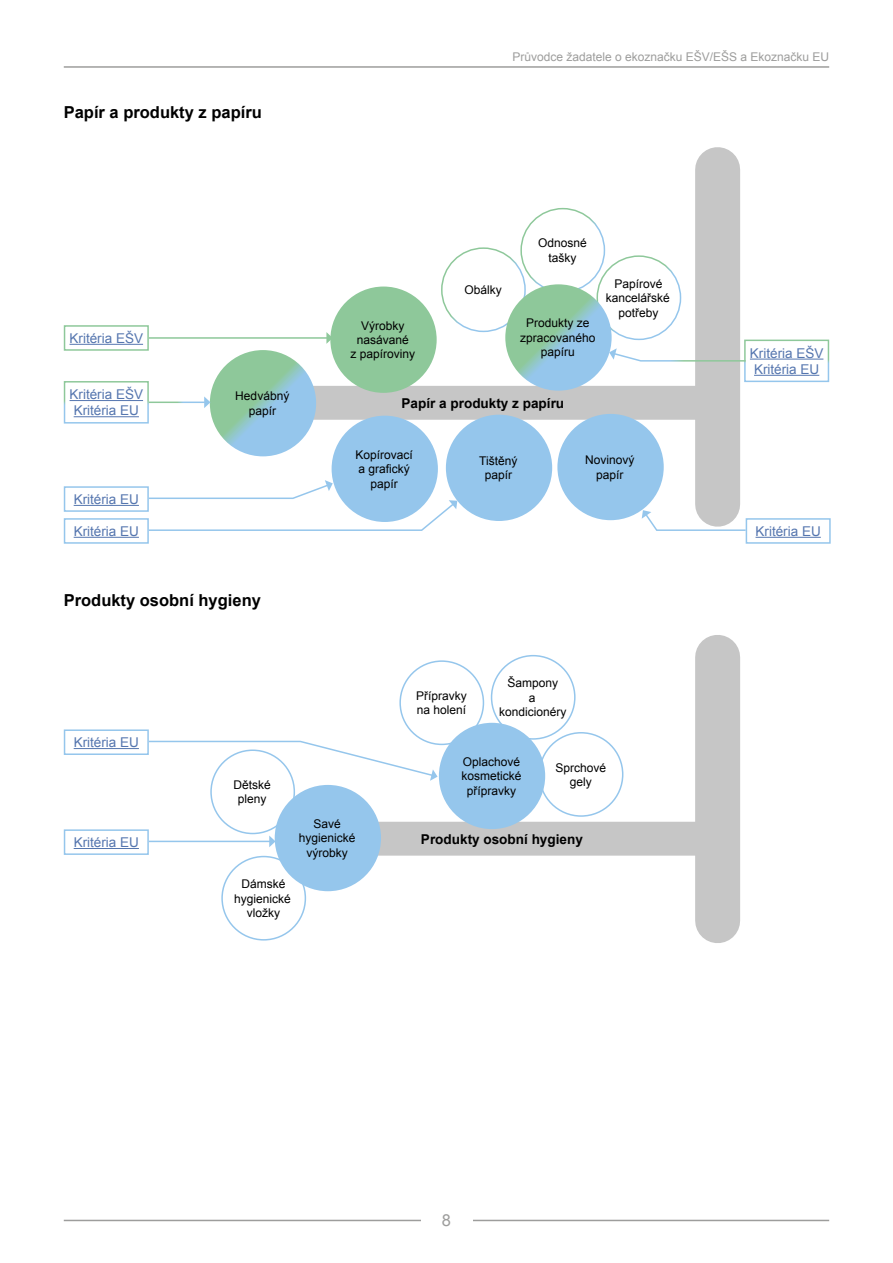
<style>
.page{position:relative;width:893px;height:1263px;background:#fff}
.page>*{position:absolute;margin:0;border:0;box-sizing:border-box;transform-origin:0 0}
.Podnadpis{font:700 16.5px "Arial";color:#000}
.t1{font:16.5px "Arial";color:#9d9d9c}
.Kritéria_EU{font:13.5px "Arial";color:#5576af}
.Větev{font:700 13.5px "Arial";color:#000}
.Kritéria_EŠV{font:13.5px "Arial";color:#5576af}
.Velká_bublina_větev{font:12px/14.4px "Arial";color:#000;text-align:center}
.Malá_bublina_větev{font:12px/14.4px "Arial";color:#000;text-align:center}
.t2{font:12px "Arial";color:#9d9d9c}
</style>
<div class="page">
<hr style="left:64px;top:1220px;width:765px;height:1px;background:#9d9d9c">
<hr style="left:64px;top:66px;width:765px;height:2px;background:#9d9d9c">
<div style="left:421px;top:1199px;width:51px;height:43px;background:#fff"></div>
<svg style="left:271px;top:369px;width:480px;height:152px"></svg>
<div style="left:520px;top:208px;width:85px;height:85px;border:2px solid #fff;border-radius:50%"></div>
<div style="left:596px;top:255px;width:85px;height:85px;border:2px solid #fff;border-radius:50%"></div>
<div style="left:441px;top:247px;width:85px;height:85px;border:2px solid #fff;border-radius:50%"></div>
<svg style="left:505px;top:284px;width:107px;height:107px;background:#93c7c2"></svg>
<svg style="left:210px;top:350px;width:106px;height:106px;background:#91c7c1"></svg>
<div style="left:332px;top:416px;width:106px;height:106px;background:#95c6ec;border-radius:50%"></div>
<div style="left:446px;top:415px;width:106px;height:106px;background:#95c6ec;border-radius:50%"></div>
<div style="left:557px;top:414px;width:107px;height:106px;background:#95c6ec;border-radius:50%"></div>
<div style="left:330px;top:287px;width:107px;height:106px;background:#8ec89a;border-radius:50%"></div>
<div style="left:695px;top:170px;width:45px;height:334px;background:#c6c6c6"></div>
<hr style="left:70px;top:400px;width:73px;height:1px;background:#5576af">
<hr style="left:74px;top:416px;width:65px;height:1px;background:#5576af">
<div style="left:64px;top:381px;width:85px;height:43px;border:2px solid #fff"></div>
<hr style="left:750px;top:359px;width:73px;height:1px;background:#5576af">
<hr style="left:754px;top:375px;width:65px;height:1px;background:#5576af">
<div style="left:744px;top:340px;width:85px;height:42px;border:2px solid #fff"></div>
<hr style="left:70px;top:344px;width:73px;height:1px;background:#5576af">
<div style="left:64px;top:325px;width:85px;height:26px;border:2px solid #8ec89a"></div>
<hr style="left:74px;top:505px;width:65px;height:1px;background:#5576af">
<div style="left:64px;top:486px;width:85px;height:26px;border:2px solid #95c6ec"></div>
<hr style="left:74px;top:537px;width:65px;height:1px;background:#5576af">
<div style="left:64px;top:518px;width:85px;height:26px;border:2px solid #95c6ec"></div>
<hr style="left:755px;top:537px;width:66px;height:1px;background:#5576af">
<div style="left:746px;top:518px;width:85px;height:26px;border:2px solid #95c6ec"></div>
<hr style="left:149px;top:337px;width:178px;height:2px;background:#8ec89a">
<svg style="left:326px;top:332px;width:5px;height:12px"></svg>
<svg style="left:204px;top:396px;width:6px;height:12px"></svg>
<svg style="left:609px;top:348px;width:138px;height:14px"></svg>
<svg style="left:642px;top:510px;width:105px;height:22px"></svg>
<svg style="left:147px;top:480px;width:310px;height:52px"></svg>
<svg style="left:329px;top:805px;width:411px;height:128px"></svg>
<div style="left:399px;top:660px;width:85px;height:85px;border:2px solid #95c6ec;border-radius:50%"></div>
<div style="left:491px;top:655px;width:85px;height:85px;border:2px solid #95c6ec;border-radius:50%"></div>
<div style="left:539px;top:732px;width:84px;height:85px;border:2px solid #95c6ec;border-radius:50%"></div>
<div style="left:439px;top:723px;width:106px;height:106px;background:#95c6ec;border-radius:50%"></div>
<div style="left:275px;top:785px;width:106px;height:106px;background:#95c6ec;border-radius:50%"></div>
<div style="left:210px;top:749px;width:85px;height:85px;border:2px solid #95c6ec;border-radius:50%"></div>
<div style="left:221px;top:856px;width:85px;height:84px;border:2px solid #95c6ec;border-radius:50%"></div>
<div style="left:695px;top:657px;width:45px;height:264px;background:#c6c6c6"></div>
<hr style="left:74px;top:848px;width:65px;height:1px;background:#5576af">
<div style="left:64px;top:829px;width:85px;height:26px;border:2px solid #95c6ec"></div>
<hr style="left:74px;top:748px;width:65px;height:1px;background:#5576af">
<div style="left:64px;top:729px;width:85px;height:26px;border:2px solid #95c6ec"></div>
<hr style="left:149px;top:841px;width:121px;height:1px;background:#95c6ec">
<svg style="left:269px;top:835px;width:7px;height:12px"></svg>
<svg style="left:147px;top:740px;width:291px;height:41px"></svg>
<p class="Podnadpis" style="left:64px;top:102px;width:200px">Papír a produkty z papíru</p>
<p class="Kritéria_EŠV" style="left:70px;top:329px;width:75px">Kritéria EŠV</p>
<p class="Kritéria_EŠV" style="left:70px;top:385px;width:75px">Kritéria EŠV</p>
<p class="Kritéria_EU" style="left:74px;top:402px;width:67px">Kritéria EU</p>
<p class="Velká_bublina_větev" style="left:235px;top:389px;width:56px">Hedvábný</p>
<p class="Velká_bublina_větev" style="left:249px;top:403px;width:29px">papír</p>
<p class="t2" style="left:512px;top:49px;width:318px">Průvodce žadatele o ekoznačku EŠV/EŠS a Ekoznačku EU</p>
<p class="Malá_bublina_větev" style="left:464px;top:283px;width:39px">Obálky</p>
<p class="Malá_bublina_větev" style="left:538px;top:236px;width:50px">Odnosné</p>
<p class="Malá_bublina_větev" style="left:548px;top:251px;width:30px">tašky</p>
<p class="Velká_bublina_větev" style="left:520px;top:316px;width:77px">Produkty ze zpracovaného papíru</p>
<p class="Velká_bublina_větev" style="left:361px;top:318px;width:45px">Výrobky</p>
<p class="Velká_bublina_větev" style="left:350px;top:333px;width:66px">nasávané<br>z papíroviny</p>
<p class="Větev" style="left:401px;top:395px;width:164px">Papír a produkty z papíru</p>
<p class="Malá_bublina_větev" style="left:606px;top:276px;width:66px">Papírové kancelářské potřeby</p>
<p class="Velká_bublina_větev" style="left:355px;top:447px;width:59px;text-align:left">Kopírovací a grafický</p>
<p class="Velká_bublina_větev" style="left:370px;top:476px;width:29px">papír</p>
<p class="Velká_bublina_větev" style="left:479px;top:454px;width:40px">Tištěný</p>
<p class="Velká_bublina_větev" style="left:485px;top:468px;width:29px">papír</p>
<p class="Velká_bublina_větev" style="left:585px;top:453px;width:51px">Novinový</p>
<p class="Velká_bublina_větev" style="left:596px;top:467px;width:29px">papír</p>
<p class="Kritéria_EŠV" style="left:750px;top:344px;width:75px">Kritéria EŠV</p>
<p class="Kritéria_EU" style="left:754px;top:360px;width:67px">Kritéria EU</p>
<p class="Kritéria_EU" style="left:74px;top:490px;width:67px">Kritéria EU</p>
<p class="Kritéria_EU" style="left:74px;top:522px;width:67px">Kritéria EU</p>
<p class="Kritéria_EU" style="left:755px;top:522px;width:67px">Kritéria EU</p>
<p class="Podnadpis" style="left:64px;top:589px;width:199px">Produkty osobní hygieny</p>
<p class="Kritéria_EU" style="left:74px;top:733px;width:67px">Kritéria EU</p>
<p class="Kritéria_EU" style="left:74px;top:833px;width:67px">Kritéria EU</p>
<p class="Malá_bublina_větev" style="left:234px;top:778px;width:39px">Dětské</p>
<p class="Malá_bublina_větev" style="left:238px;top:792px;width:30px">pleny</p>
<p class="Malá_bublina_větev" style="left:234px;top:877px;width:58px">Dámské hygienické vložky</p>
<p class="Velká_bublina_větev" style="left:314px;top:817px;width:29px">Savé</p>
<p class="Velká_bublina_větev" style="left:299px;top:831px;width:58px">hygienické</p>
<p class="Velká_bublina_větev" style="left:307px;top:845px;width:43px">výrobky</p>
<p class="Malá_bublina_větev" style="left:416px;top:689px;width:52px;text-align:left">Přípravky na holení</p>
<p class="Malá_bublina_větev" style="left:507px;top:676px;width:52px">Šampony</p>
<p class="Malá_bublina_větev" style="left:529px;top:690px;width:8px">a</p>
<p class="Malá_bublina_větev" style="left:499px;top:705px;width:69px">kondicionéry</p>
<p class="Velká_bublina_větev" style="left:461px;top:755px;width:62px">Oplachové kosmetické přípravky</p>
<p class="Větev" style="left:421px;top:830px;width:163px">Produkty osobní hygieny</p>
<p class="Malá_bublina_větev" style="left:555px;top:760px;width:52px">Sprchové</p>
<p class="Malá_bublina_větev" style="left:570px;top:775px;width:24px">gely</p>
<h1 class="t1" style="left:442px;top:1210px;width:11px">8</h1>
</div>
